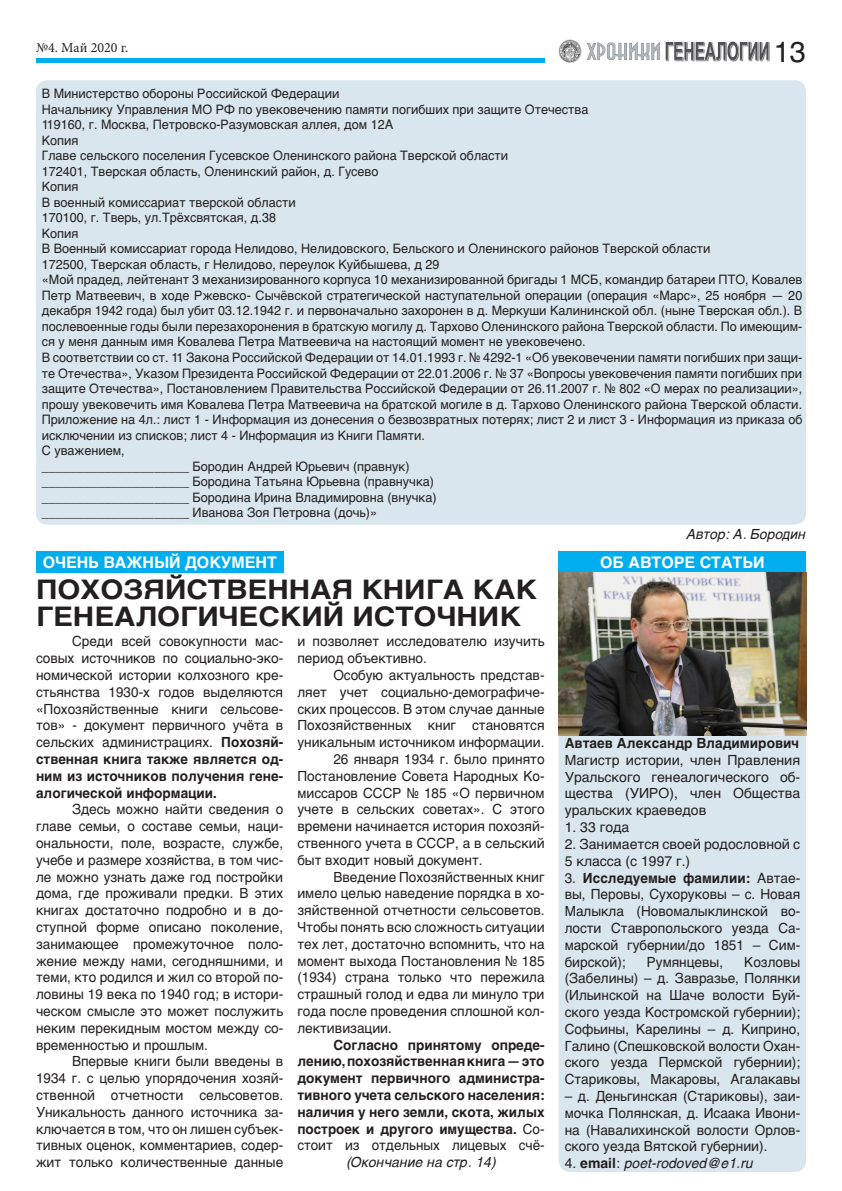
<style>
.page{position:relative;width:842px;height:1191px;background:#fff}
.page>*{position:absolute;margin:0;border:0;box-sizing:border-box;transform-origin:0 0}
.t1{font:29px "Helvetica";color:#231f20}
.t2{font:700 27px "Helvetica";color:#231f20;scale:1.1 1}
.t3{font:700 16px "Helvetica";color:#fff}
.t4{font:14px/16.8px "Helvetica";color:#231f20;text-align:justify}
.t5{font:700 14px/16.8px "Helvetica";color:#231f20;text-align:justify}
.t6{font:italic 14px "Helvetica cyr";color:#231f20}
.t7{font:14px/16.8px "Helvetica";color:#231f20;scale:.96 1}
.t8{font:14px "Minion Pro";color:#231f20}
.t9{font:13px/15.5px "Helvetica";color:#231f20;text-align:justify}
.s1{font-weight:700}
.s2{font-family:"Helvetica";font-style:normal}
.s3{font-family:"Helvetica";font-weight:700;font-style:normal}
</style>
<div class="page">
<img style="left:559px;top:39px;width:211px;height:24px">
<div style="left:36px;top:58px;width:509px;height:5px;background:#00aeef"></div>
<div style="left:36px;top:80px;width:770px;height:444px;background:#dae6ed;border-radius:11px"></div>
<div style="left:36px;top:551px;width:247px;height:21px;background:#00aeef"></div>
<div style="left:559px;top:561px;width:247px;height:611px;background:#dae6ed;border-radius:11px"></div>
<div style="left:559px;top:551px;width:247px;height:21px;background:#00aeef"></div>
<img style="left:559px;top:572px;width:247px;height:163px">
<p class="t8" style="left:36px;top:38px;width:94px">№4. Май 2020 г.</p>
<p class="t1" style="left:774px;top:29px;width:34px">13</p>
<p class="t9" style="left:42px;top:86px;width:299px">В Министерство обороны Российской Федерации</p>
<p class="t9" style="left:42px;top:102px;width:548px">Начальнику Управления МО РФ по увековечению памяти погибших при защите Отечества</p>
<p class="t9" style="left:42px;top:117px;width:353px">119160, г. Москва, Петровско-Разумовская аллея, дом 12А</p>
<p class="t9" style="left:42px;top:133px;width:38px">Копия</p>
<p class="t9" style="left:42px;top:148px;width:468px">Главе сельского поселения Гусевское Оленинского района Тверской области</p>
<p class="t9" style="left:42px;top:164px;width:338px">172401, Тверская область, Оленинский район, д. Гусево</p>
<p class="t9" style="left:42px;top:179px;width:38px">Копия</p>
<p class="t9" style="left:42px;top:195px;width:255px">В военный комиссариат тверской области</p>
<p class="t9" style="left:42px;top:210px;width:236px">170100, г. Тверь, ул.Трёхсвятская, д.38</p>
<p class="t9" style="left:42px;top:226px;width:38px">Копия</p>
<p class="t9" style="left:42px;top:241px;width:670px">В Военный комиссариат города Нелидово, Нелидовского, Бельского и Оленинского районов Тверской области</p>
<p class="t9" style="left:42px;top:257px;width:399px">172500, Тверская область, г Нелидово, переулок Куйбышева, д 29</p>
<p class="t9" style="left:42px;top:272px;width:762px">«Мой прадед, лейтенант 3 механизированного корпуса 10 механизированной бригады 1 МСБ, командир батареи ПТО, Ковалев Петр Матвеевич, в ходе Ржевско- Сычёвской стратегической наступательной операции (операция «Марс», 25 ноября — 20 декабря 1942 года) был убит 03.12.1942 г. и первоначально захоронен в д. Меркуши Калининской обл. (ныне Тверская обл.). В послевоенные годы были перезахоронения в братскую могилу д. Тархово Оленинского района Тверской области. По имеющим&shy;ся у меня данным имя Ковалева Петра Матвеевича на настоящий момент не увековечено.</p>
<p class="t9" style="left:42px;top:350px;width:762px">В соответствии со ст. 11 Закона Российской Федерации от 14.01.1993 г. № 4292-1 «Об увековечении памяти погибших при защи&shy;те Отечества», Указом Президента Российской Федерации от 22.01.2006 г. № 37 «Вопросы увековечения памяти погибших при защите Отечества», Постановлением Правительства Российской Федерации от 26.11.2007 г. № 802 «О мерах по реализации», прошу увековечить имя Ковалева Петра Матвеевича на братской могиле в д. Тархово Оленинского района Тверской области.</p>
<p class="t9" style="left:42px;top:412px;width:762px">Приложение на 4л.: лист 1 - Информация из донесения о безвозвратных потерях; лист 2 и лист 3 - Информация из приказа об исключении из списков; лист 4 - Информация из Книги Памяти.</p>
<p class="t9" style="left:42px;top:443px;width:84px">С уважением,</p>
<p class="t9" style="left:42px;top:458px;width:369px">_____________________ Бородин Андрей Юрьевич (правнук)</p>
<p class="t9" style="left:42px;top:474px;width:394px">_____________________ Бородина Татьяна Юрьевна (правнучка)</p>
<p class="t9" style="left:42px;top:489px;width:396px">_____________________ Бородина Ирина Владимировна (внучка)</p>
<p class="t9" style="left:42px;top:505px;width:337px">_____________________ Иванова Зоя Петровна (дочь)»</p>
<p class="t3" style="left:43px;top:549px;width:236px">ОЧЕНЬ ВАЖНЫЙ ДОКУМЕНТ</p>
<p class="t2" style="left:36px;top:568px;width:457px">ПОХОЗЯЙСТВЕННАЯ КНИГА КАК</p>
<p class="t2" style="left:36px;top:595px;width:442px">ГЕНЕАЛОГИЧЕСКИЙ ИСТОЧНИК</p>
<p class="t4" style="left:297px;top:633px;width:249px">и позволяет исследователю изучить период объективно.</p>
<p class="t4" style="left:297px;top:667px;width:249px;text-indent:36px">Особую актуальность представ&shy;ляет учет социально-демографиче&shy;ских процессов. В этом случае данные Похозяйственных книг становятся уникальным источником информации.</p>
<p class="t4" style="left:297px;top:751px;width:249px;text-indent:36px">26 января 1934 г. было принято Постановление Совета Народных Ко&shy;миссаров СССР № 185 «О первичном учете в сельских советах». С этого времени начинается история похозяй&shy;ственного учета в СССР, а в сельский быт входит новый документ.</p>
<p class="t4" style="left:297px;top:868px;width:249px;text-indent:36px">Введение Похозяйственных книг имело целью наведение порядка в хо&shy;зяйственной отчетности сельсоветов.<br>Чтобы понять всю сложность ситуации тех лет, достаточно вспомнить, что на момент выхода Постановления № 185 (1934) страна только что пережила страшный голод и едва ли минуло три года после проведения сплошной кол&shy;лективизации.</p>
<p class="t5" style="left:297px;top:1036px;width:249px;text-indent:36px">Согласно принятому опреде&shy;лению, похозяйственная книга — это документ первичного администра&shy;тивного учета сельского населения: наличия у него земли, скота, жилых</p>
<p class="t7" style="left:297px;top:1120px;width:259px"><span class="s1">построек и другого имущества.</span> Со&shy;стоит из отдельных лицевых счё-</p>
<p class="t6" style="left:346px;top:1154px;width:151px">(Окончание на стр. 14)</p>
<p class="t4" style="left:36px;top:633px;width:249px;text-indent:36px">Среди всей совокупности мас&shy;совых источников по социально-эко&shy;номической истории колхозного кре&shy;стьянства 1930-х годов выделяются «Похозяйственные книги сельсове&shy;тов» - документ первичного учёта в сельских администрациях. <span class="s1">Похозяй&shy;ственная книга также является од&shy;ним из источников получения гене&shy;алогической информации.</span></p>
<p class="t4" style="left:36px;top:801px;width:249px;text-indent:36px">Здесь можно найти сведения о главе семьи, о составе семьи, наци&shy;ональности, поле, возрасте, службе, учебе и размере хозяйства, в том чис&shy;ле можно узнать даже год постройки дома, где проживали предки. В этих книгах достаточно подробно и в до&shy;ступной форме описано поколение, занимающее промежуточное поло&shy;жение между нами, сегодняшними, и теми, кто родился и жил со второй по&shy;ловины 19 века по 1940 год; в истори&shy;ческом смысле это может послужить неким перекидным мостом между со&shy;временностью и прошлым.</p>
<p class="t4" style="left:36px;top:1053px;width:249px;text-indent:36px">Впервые книги были введены в 1934 г. с целью упорядочения хозяй&shy;ственной отчетности сельсоветов.<br>Уникальность данного источника за&shy;ключается в том, что он лишен субъек&shy;тивных оценок, комментариев, содер&shy;жит только количественные данные</p>
<p class="t6" style="left:687px;top:526px;width:121px">Автор: А. Бородин</p>
<p class="t3" style="left:600px;top:549px;width:166px">ОБ АВТОРЕ СТАТЬИ</p>
<p class="t5" style="left:565px;top:735px;width:236px">Автаев Александр Владимирович</p>
<p class="t4" style="left:565px;top:752px;width:237px">Магистр истории, член Правления Уральского генеалогического об&shy;щества (УИРО), член Общества уральских краеведов</p>
<p class="t4" style="left:565px;top:819px;width:66px">1. 33 года</p>
<p class="t4" style="left:565px;top:836px;width:237px">2. Занимается своей родословной с<br>5 класса (с 1997 г.)</p>
<p class="t4" style="left:565px;top:869px;width:237px">3. <span class="s1">Исследуемые фамилии:</span> Автае&shy;вы, Перовы, Сухоруковы – с. Новая Малыкла (Новомалыклинской во&shy;лости Ставропольского уезда Са&shy;марской губернии/до 1851 – Сим&shy;бирской);</p>
<p class="t4" style="left:565px;top:953px;width:237px;text-indent:180px">Козловы (Забелины) – д. Завразье, Полянки (Ильинской на Шаче волости Буй&shy;ского уезда Костромской губернии); Софьины, Карелины – д. Киприно, Галино (Спешковской волости Охан&shy;ского уезда Пермской губернии); Стариковы, Макаровы, Агалакавы</p>
<p class="t4" style="left:565px;top:1088px;width:237px">– д. Деньгинская (Стариковы), заи&shy;мочка Полянская, д. Исаака Ивони&shy;на (Навалихинской волости Орлов&shy;ского уезда Вятской губернии).</p>
<p class="t6" style="left:565px;top:1155px;width:189px"><span class="s2">4.</span> <span class="s3">email</span><span class="s2">:</span> poet-rodoved@e1.ru</p>
<p class="t4" style="left:647px;top:953px;width:78px">Румянцевы,</p>
</div>
